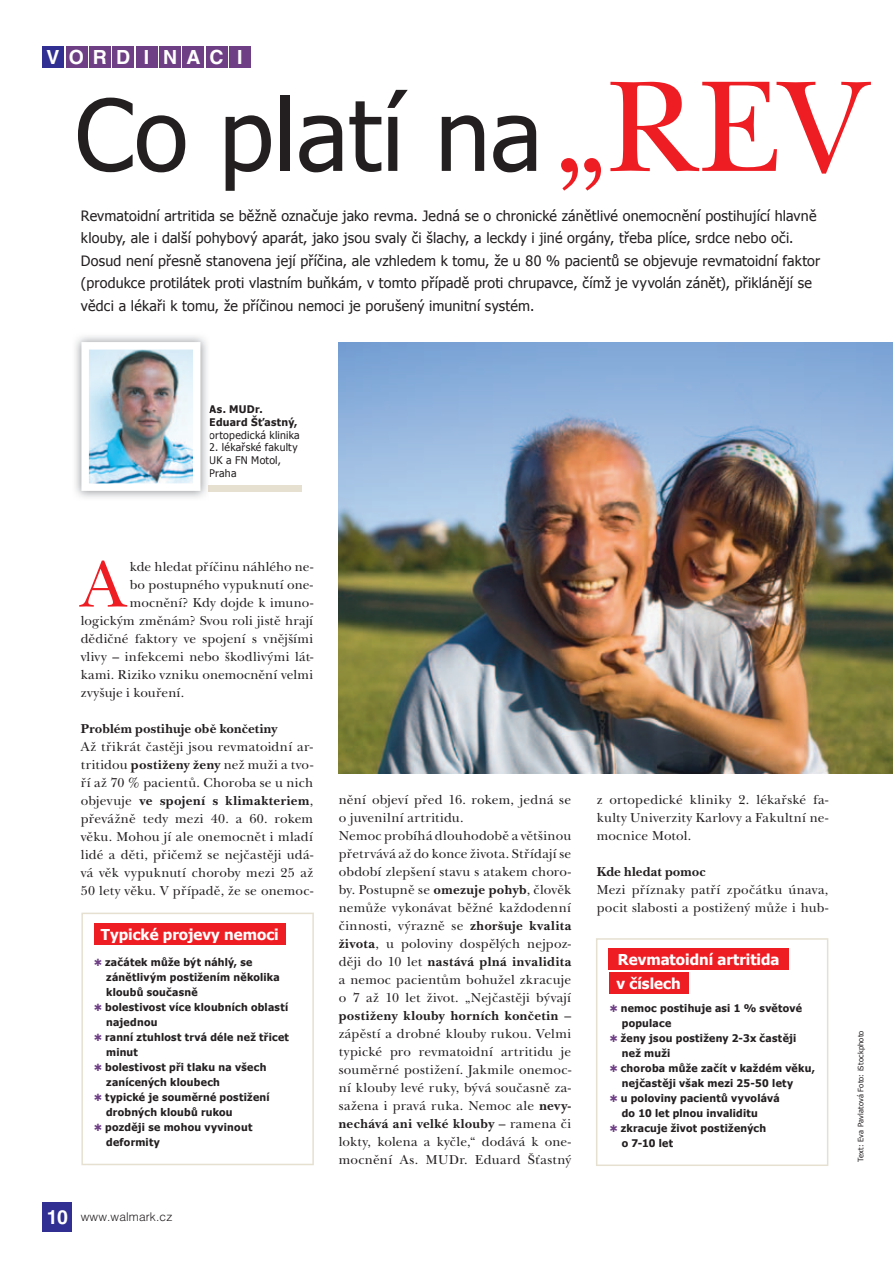
<style>
.page{position:relative;width:893px;height:1263px;background:#fff}
.page>*{position:absolute;margin:0;border:0;box-sizing:border-box;transform-origin:0 0}
.t1{font:99px "Tahoma";color:#231f20}
.t2{font:68.1px "ITC New Baskerville CE";color:#ee1d23}
.t3{font:700 19.5px "Helvetica CE";letter-spacing:.47em;color:#fff}
.t4{font:700 15px/23.5px "Tahoma";color:#fff}
.t5{font:14.25px/22.5px "Tahoma";letter-spacing:.015em;color:#231f20}
.t6{font:13.5px/18px "ITC New Baskerville CE";letter-spacing:.015em;color:#231f20;text-align:justify}
.t7{font:700 13.5px "ITC New Baskerville CE";letter-spacing:.005em;color:#231f20}
.t8{font:12px "Helvetica CE Light";letter-spacing:.01em;color:#231f20}
.t9{font:700 10.5px/12.8px "Tahoma";letter-spacing:.025em;color:#231f20}
.t10{font:10.5px/12.8px "Tahoma";letter-spacing:.02em;color:#231f20}
.t11{font:7.5px "Tahoma";letter-spacing:.025em;color:#231f20}
.s1{font-family:"ITC New Baskerville CE";font-size:135px;color:#ee1d23}
.s2{font-weight:700}
.s3{color:#6e3f85}
</style>
<div class="page">
<div style="left:206px;top:47px;width:21px;height:21px;background:#6e3f85"></div>
<div style="left:229px;top:47px;width:22px;height:21px;background:#6e3f85"></div>
<div style="left:43px;top:47px;width:21px;height:21px;background:#313092"></div>
<div style="left:66px;top:47px;width:21px;height:21px;background:#6e3f85"></div>
<div style="left:89px;top:47px;width:22px;height:21px;background:#6e3f85"></div>
<div style="left:113px;top:47px;width:21px;height:21px;background:#6e3f85"></div>
<div style="left:136px;top:47px;width:21px;height:21px;background:#6e3f85"></div>
<div style="left:159px;top:47px;width:22px;height:21px;background:#6e3f85"></div>
<div style="left:183px;top:47px;width:21px;height:21px;background:#6e3f85"></div>
<div style="left:43px;top:1202px;width:29px;height:29px;background:#313092"></div>
<svg style="left:596px;top:938px;width:232px;height:228px"></svg>
<div style="left:609px;top:949px;width:180px;height:21px;background:#ee1d23"></div>
<div style="left:609px;top:972px;width:79px;height:22px;background:#ee1d23"></div>
<img style="left:339px;top:342px;width:554px;height:432px">
<div style="left:209px;top:486px;width:93px;height:6px;background:#e6e0d1"></div>
<img style="left:75px;top:336px;width:135px;height:162px">
<img style="left:81px;top:342px;width:119px;height:149px">
<svg style="left:81px;top:913px;width:233px;height:252px"></svg>
<div style="left:94px;top:923px;width:192px;height:21px;background:#ee1d23"></div>
<h3 class="t3" style="left:47px;top:46px;width:197px">VORD I NAC I</h3>
<h1 class="t1" style="left:75px;top:69px;width:794px">Co platí na<span class="s1">„REV</span></h1>
<p class="t5" style="left:81px;top:204px;width:741px">Revmatoidní artritida se běžně označuje jako revma. Jedná se o chronické zánětlivé onemocnění postihující hlavně klouby, ale i další pohybový aparát, jako jsou svaly či šlachy, a leckdy i jiné orgány, třeba plíce, srdce nebo oči.<br>Dosud není přesně stanovena její příčina, ale vzhledem k tomu, že u 80 % pacientů se objevuje revmatoidní faktor (produkce protilátek proti vlastním buňkám, v tomto případě proti chrupavce, čímž je vyvolán zánět), přiklánějí se vědci a lékaři k tomu, že příčinou nemoci je porušený imunitní systém.</p>
<p class="t9" style="left:209px;top:402px;width:90px">As. MUDr.<br>Eduard Šťastný,</p>
<p class="t10" style="left:209px;top:428px;width:92px">ortopedická klinika</p>
<p class="t10" style="left:209px;top:441px;width:90px">2. lékařské fakulty<br>UK a FN Motol,<br>Praha</p>
<h2 class="t2" style="left:81px;top:550px;width:46px">A</h2>
<p class="t6" style="left:130px;top:558px;width:185px">kde hledat příčinu náhlého ne-</p>
<p class="t6" style="left:130px;top:576px;width:185px">bo postupného vypuknutí one-</p>
<p class="t6" style="left:130px;top:594px;width:185px">mocnění? Kdy dojde k imuno-</p>
<p class="t6" style="left:81px;top:612px;width:234px">logickým změnám? Svou roli jistě hrají</p>
<p class="t6" style="left:81px;top:630px;width:234px">dědičné faktory ve spojení s vnějšími</p>
<p class="t6" style="left:81px;top:648px;width:234px">vlivy – infekcemi nebo škodlivými lát-</p>
<p class="t6" style="left:81px;top:666px;width:234px">kami. Riziko vzniku onemocnění velmi</p>
<p class="t6" style="left:81px;top:684px;width:105px">zvyšuje i kouření.</p>
<p class="t7" style="left:81px;top:721px;width:198px">Problém postihuje obě končetiny</p>
<p class="t6" style="left:81px;top:738px;width:234px">Až třikrát častěji jsou revmatoidní ar&shy;tritidou <span class="s2">postiženy ženy</span> než muži a tvo&shy;ří až 70 % pacientů. Choroba se u nich objevuje <span class="s2">ve spojení s klimakteriem</span>, převážně tedy mezi 40. a 60. rokem věku. Mohou jí ale onemocnět i mladí lidé a děti, přičemž se nejčastěji udá&shy;vá věk vypuknutí choroby mezi 25 až 50 lety věku. V případě, že se onemoc-</p>
<p class="t4" style="left:101px;top:921px;width:179px">Typické projevy nemoci</p>
<p class="t9" style="left:94px;top:955px;width:160px"><span class="s3">✱</span> začátek může být náhlý, se</p>
<p class="t9" style="left:106px;top:970px;width:175px">zánětlivým postižením několika</p>
<p class="t9" style="left:106px;top:985px;width:93px">kloubů současně</p>
<p class="t9" style="left:94px;top:1000px;width:196px"><span class="s3">✱</span> bolestivost více kloubních oblastí</p>
<p class="t9" style="left:106px;top:1015px;width:53px">najednou</p>
<p class="t9" style="left:94px;top:1030px;width:196px"><span class="s3">✱</span> ranní ztuhlost trvá déle než třicet</p>
<p class="t9" style="left:106px;top:1045px;width:33px">minut</p>
<p class="t9" style="left:94px;top:1060px;width:174px"><span class="s3">✱</span> bolestivost při tlaku na všech</p>
<p class="t9" style="left:106px;top:1075px;width:115px">zanícených kloubech</p>
<p class="t9" style="left:94px;top:1090px;width:177px"><span class="s3">✱</span> typické je souměrné postižení</p>
<p class="t9" style="left:106px;top:1105px;width:128px">drobných kloubů rukou</p>
<p class="t9" style="left:94px;top:1120px;width:160px"><span class="s3">✱</span> později se mohou vyvinout</p>
<p class="t9" style="left:106px;top:1135px;width:55px">deformity</p>
<h3 class="t3" style="left:47px;top:1206px;width:23px">10</h3>
<p class="t8" style="left:81px;top:1210px;width:93px">www.walmark.cz</p>
<p class="t6" style="left:339px;top:791px;width:234px;text-align:left">nění objeví před 16. rokem, jedná se o juvenilní artritidu.<br>Nemoc probíhá dlouhodobě a většinou přetrvává až do konce života. Střídají se období zlepšení stavu s atakem choro&shy;by. Postupně se <span class="s2">omezuje pohyb</span>, člověk nemůže vykonávat běžné každodenní činnosti, výrazně se <span class="s2">zhoršuje kvalita života</span>, u poloviny dospělých nejpoz&shy;ději do 10 let <span class="s2">nastává plná invalidita </span>a nemoc pacientům bohužel zkracuje o 7 až 10 let život. „Nejčastěji bývají <span class="s2">postiženy klouby horních končetin</span> – zápěstí a drobné klouby rukou. Velmi typické pro revmatoidní artritidu je souměrné postižení. Jakmile onemoc&shy;ní klouby levé ruky, bývá současně za&shy;sažena i pravá ruka. Nemoc ale <span class="s2">nevy&shy;nechává ani velké klouby</span> – ramena či lokty, kolena a kyčle,“ dodává k one&shy;mocnění As. MUDr. Eduard Šťastný</p>
<p class="t6" style="left:597px;top:791px;width:233px">z ortopedické kliniky 2. lékařské fa&shy;kulty Univerzity Karlovy a Fakultní ne&shy;mocnice Motol.</p>
<p class="t7" style="left:597px;top:864px;width:110px">Kde hledat pomoc</p>
<p class="t6" style="left:597px;top:881px;width:233px">Mezi příznaky patří zpočátku únava, pocit slabosti a postižený může i hub-</p>
<p class="t4" style="left:616px;top:947px;width:165px">Revmatoidní artritida v číslech</p>
<p class="t9" style="left:610px;top:1001px;width:194px"><span class="s3">✱</span> nemoc postihuje asi 1 % světové</p>
<p class="t9" style="left:622px;top:1016px;width:51px">populace</p>
<p class="t9" style="left:610px;top:1031px;width:188px"><span class="s3">✱</span> ženy jsou postiženy 2-3x častěji</p>
<p class="t9" style="left:622px;top:1046px;width:50px">než muži</p>
<p class="t9" style="left:610px;top:1061px;width:207px"><span class="s3">✱</span> choroba může začít v každém věku,</p>
<p class="t9" style="left:622px;top:1076px;width:173px">nejčastěji však mezi 25-50 lety</p>
<p class="t9" style="left:610px;top:1091px;width:171px"><span class="s3">✱</span> u poloviny pacientů vyvolává</p>
<p class="t9" style="left:622px;top:1106px;width:138px">do 10 let plnou invaliditu</p>
<p class="t9" style="left:610px;top:1121px;width:158px"><span class="s3">✱</span> zkracuje život postižených</p>
<p class="t9" style="left:622px;top:1136px;width:53px">o 7-10 let</p>
<p class="t11" style="left:856px;top:1162px;width:133px;rotate:-90deg">Text: Eva Pavlatová Foto: iStockphoto</p>
</div>
